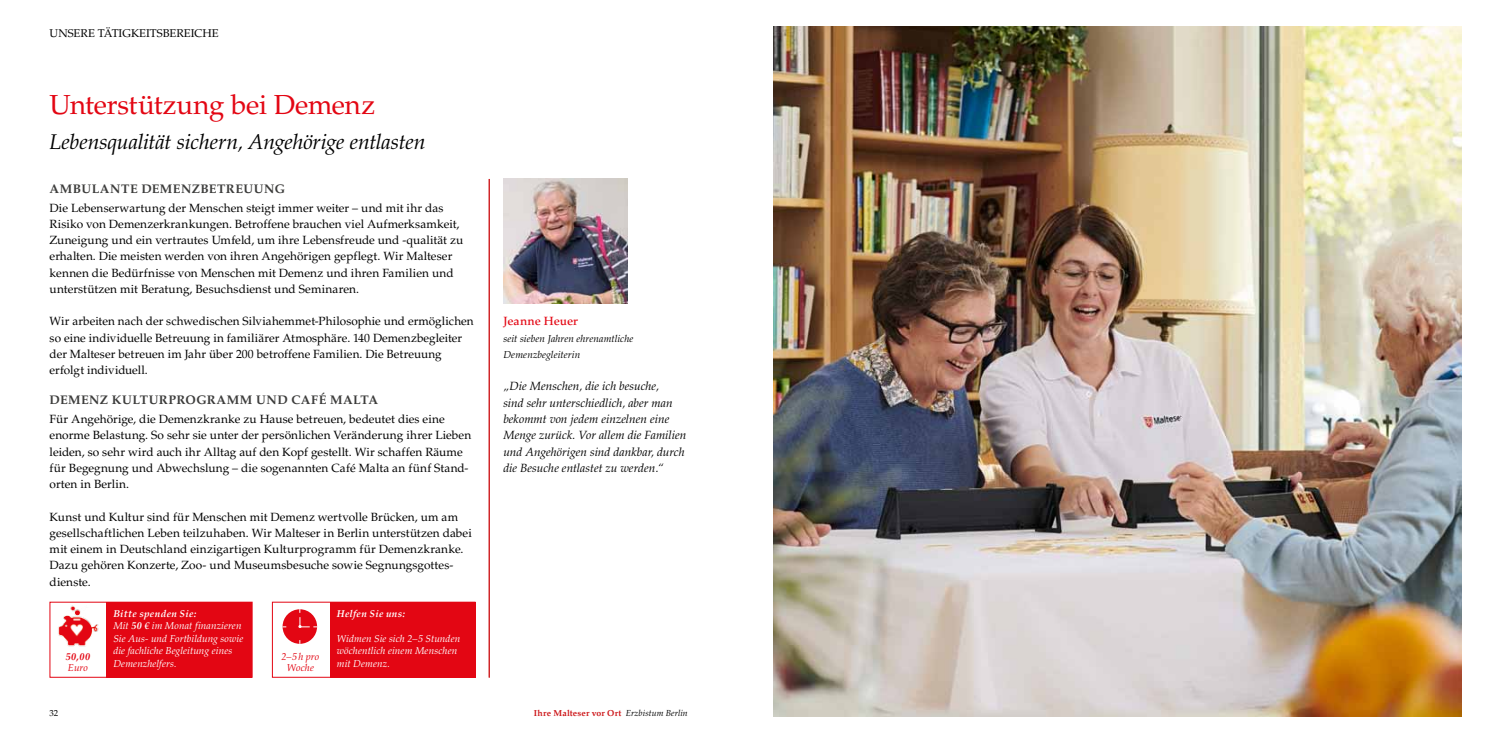
<style>
.page{position:relative;width:1489px;height:745px;background:#fff}
.page>*{position:absolute;margin:0;border:0;box-sizing:border-box;transform-origin:0 0}
.t1{font:27.5px "Palatino LT Std";letter-spacing:-.01em;color:#e30613}
.t2{font:italic 21.25px "Palatino LT Std";letter-spacing:-.01em;color:#000}
.t3{font:700 12.5px "Palatino LT Std";letter-spacing:.04em;color:#3c3c3b}
.t4{font:11.88px/16.2px "Palatino LT Std";letter-spacing:.005em;color:#000}
.t5{font:italic 11.88px/16.2px "Palatino LT Std";letter-spacing:.005em;color:#000}
.t6{font:500 11.88px "Palatino LT Std";letter-spacing:.005em;color:#e30613}
.t7{font:11.25px "Palatino LT Std";color:#000}
.t8{font:italic 10px/12.5px "Palatino LT Std";letter-spacing:.01em;color:#fff}
.t9{font:italic 10px/16.2px "Palatino LT Std";letter-spacing:.01em;color:#000}
.t10{font:italic 10px/11.2px "Palatino LT Std";letter-spacing:.005em;color:#e30613;text-align:center}
.t11{font:italic 700 10px "Palatino LT Std";letter-spacing:.03em;color:#fff}
.t12{font:italic 700 10px "Palatino LT Std";color:#e30613}
.t13{font:700 8.75px "Palatino LT Std";letter-spacing:.025em;color:#cd171a}
.t14{font:8.75px "Palatino LT Std";color:#000}
.s1{font-weight:700}
.s2{font-weight:400;font-style:italic;color:#000}
</style>
<div class="page">
<img style="left:503px;top:179px;width:124px;height:124px">
<hr style="left:489px;top:179px;width:1px;height:498px;background:#cd171a">
<div style="left:50px;top:601px;width:202px;height:76px;border:1px solid #e30613"></div>
<div style="left:272px;top:601px;width:203px;height:76px;border:1px solid #e30613"></div>
<div style="left:106px;top:601px;width:146px;height:75px;background:#e30613"></div>
<div style="left:330px;top:601px;width:145px;height:75px;background:#e30613"></div>
<img style="left:58px;top:605px;width:41px;height:42px">
<div style="left:282px;top:609px;width:35px;height:34px;background:#e30613;border-radius:50%"></div>
<svg style="left:298px;top:609px;width:19px;height:18px"></svg>
<img style="left:773px;top:27px;width:688px;height:689px">
<p class="t7" style="left:50px;top:26px;width:171px">UNSERE TÄTIGKEITSBEREICHE</p>
<h1 class="t1" style="left:50px;top:88px;width:327px">Unterstützung bei Demenz</h1>
<h2 class="t2" style="left:50px;top:129px;width:377px">Lebensqualität sichern, Angehörige entlasten</h2>
<p class="t3" style="left:50px;top:181px;width:237px">AMBULANTE DEMENZBETREUUNG</p>
<p class="t4" style="left:50px;top:199px;width:415px">Die Lebenserwartung der Menschen steigt immer weiter – und mit ihr das Risiko von Demenzerkrankungen. Betroffene brauchen viel Aufmerksamkeit, Zuneigung und ein vertrautes Umfeld, um ihre Lebensfreude und -qualität zu erhalten. Die meisten werden von ihren Angehörigen gepflegt. Wir Malteser kennen die Bedürfnisse von Menschen mit Demenz und ihren Familien und unterstützen mit Beratung, Besuchsdienst und Seminaren.</p>
<p class="t4" style="left:50px;top:313px;width:425px">Wir arbeiten nach der schwedischen Silviahemmet-Philosophie und ermöglichen so eine individuelle Betreuung in familiärer Atmosphäre. 140 Demenzbegleiter der Malteser betreuen im Jahr über 200 betroffene Familien. Die Betreuung erfolgt individuell.</p>
<p class="t3" style="left:50px;top:392px;width:21px">DEMENZ</p>
<p class="t3" style="left:112px;top:392px;width:22px">KULTURPROGRAMM</p>
<p class="t3" style="left:256px;top:392px;width:12px">UND</p>
<p class="t3" style="left:291px;top:392px;width:62px">CAFÉ MALTA</p>
<p class="t4" style="left:50px;top:411px;width:423px">Für Angehörige, die Demenzkranke zu Hause betreuen, bedeutet dies eine enorme Belastung. So sehr sie unter der persönlichen Veränderung ihrer Lieben leiden, so sehr wird auch ihr Alltag auf den Kopf gestellt. Wir schaffen Räume für Begegnung und Abwechslung – die sogenannten Café Malta an fünf Stand&shy;orten in Berlin.</p>
<p class="t4" style="left:50px;top:508px;width:423px">Kunst und Kultur sind für Menschen mit Demenz wertvolle Brücken, um am gesellschaftlichen Leben teilzuhaben. Wir Malteser in Berlin unterstützen dabei mit einem in Deutschland einzigartigen Kulturprogramm für Demenzkranke.<br>Dazu gehören Konzerte, Zoo- und Museumsbesuche sowie Segnungsgottes&shy;dienste.</p>
<p class="t8" style="left:113px;top:606px;width:131px"><span class="s1">Bitte spenden Sie:<br></span>Mit <span class="s1">50 €</span> im Monat finanzieren<br>Sie Aus- und Fortbildung sowie die fachliche Begleitung eines<br>Demenzhelfers.</p>
<p class="t11" style="left:337px;top:607px;width:70px">Helfen Sie uns:</p>
<p class="t8" style="left:337px;top:631px;width:125px">Widmen Sie sich 2–5 Stunden wöchentlich einem Menschen mit Demenz.</p>
<p class="t12" style="left:66px;top:650px;width:26px">50,00</p>
<p class="t10" style="left:68px;top:661px;width:21px">Euro</p>
<p class="t10" style="left:281px;top:650px;width:39px">2–5h pro<br>Woche</p>
<p class="t6" style="left:503px;top:314px;width:76px">Jeanne Heuer</p>
<p class="t9" style="left:503px;top:330px;width:132px">seit sieben Jahren ehrenamtliche<br>Demenzbegleiterin</p>
<p class="t5" style="left:503px;top:378px;width:184px">„Die Menschen, die ich besuche,<br>sind sehr unterschiedlich, aber man bekommt von jedem einzelnen eine Menge zurück. Vor allem die Familien und Angehörigen sind dankbar, durch die Besuche entlastet zu werden.“</p>
<p class="t14" style="left:50px;top:707px;width:10px">32</p>
<p class="t13" style="left:534px;top:707px;width:155px">IHRE MALTESER VOR ORT <span class="s2">Erzbistum Berlin</span></p>
</div>
